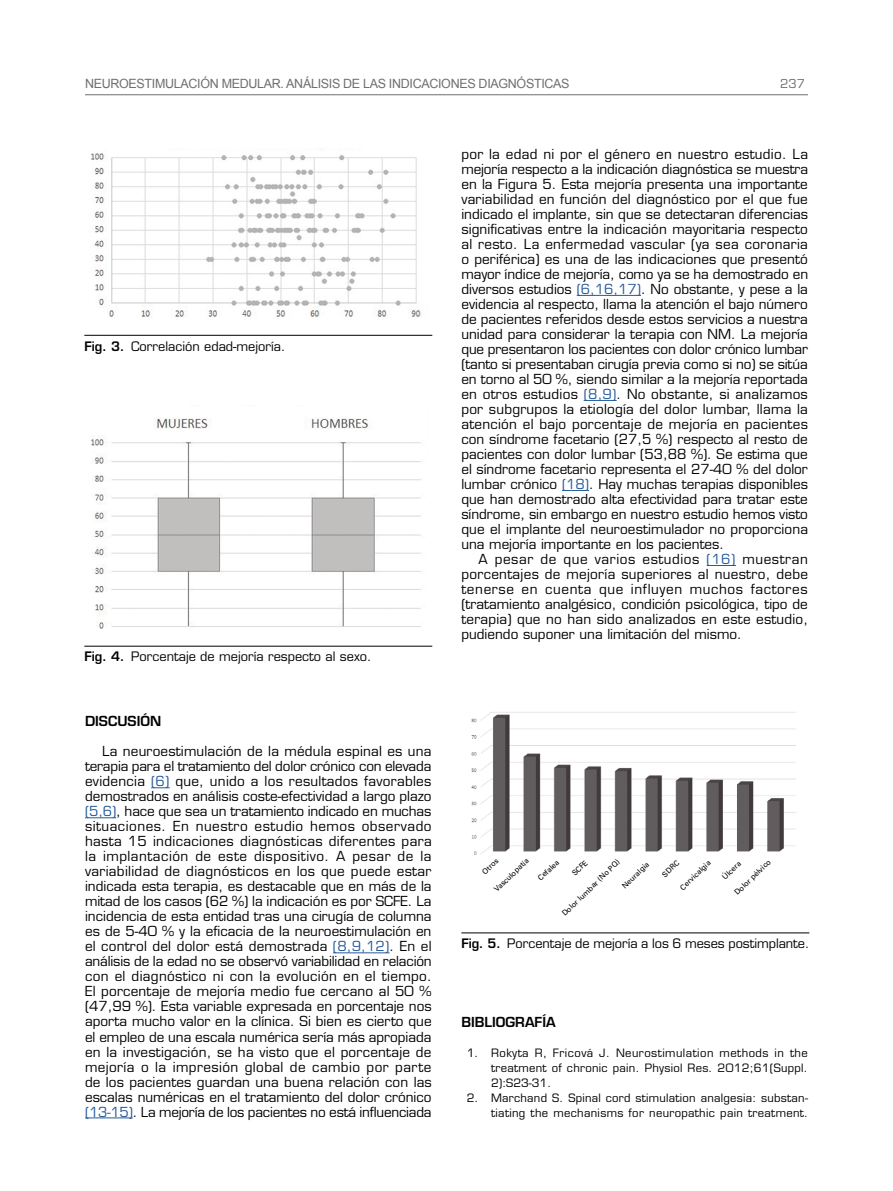
<style>
.page{position:relative;width:893px;height:1191px;background:#fff}
.page>*{position:absolute;margin:0;border:0;box-sizing:border-box;transform-origin:0 0}
.t1{font:13.5px/15px "Eurostile LT Std";color:#000;text-align:justify}
.t2{font:600 13.5px "Eurostile LT Std";color:#000}
.t3{font:12.75px "Eurostile LT Std";color:#000}
.t4{font:12.75px "Arial";letter-spacing:-.025em;color:#706f6f}
.t5{font:12px "Eurostile LT Std";color:#706f6f}
.t6{font:11.25px/15px "Eurostile LT Std";letter-spacing:.025em;color:#000;text-align:justify}
.t7{font:7.5px "Univers LT Std";color:#000}
.s1{font-weight:600}
.s2{color:#275b9b}
</style>
<div class="page">
<hr style="left:85px;top:94px;width:723px;height:1px;background:#706f6f">
<svg style="left:151px;top:787px;width:19px;height:1px"></svg>
<hr style="left:85px;top:817px;width:31px;height:1px;background:#275b9b">
<hr style="left:333px;top:952px;width:56px;height:1px;background:#275b9b">
<hr style="left:85px;top:1117px;width:48px;height:1px;background:#275b9b">
<hr style="left:577px;top:295px;width:64px;height:1px;background:#275b9b">
<hr style="left:584px;top:400px;width:33px;height:1px;background:#275b9b">
<svg style="left:562px;top:490px;width:27px;height:1px"></svg>
<svg style="left:707px;top:565px;width:29px;height:1px"></svg>
<img style="left:91px;top:149px;width:331px;height:169px">
<hr style="left:84px;top:335px;width:348px;height:1px;background:#000">
<img style="left:91px;top:405px;width:330px;height:224px">
<hr style="left:84px;top:646px;width:348px;height:1px;background:#000">
<img style="left:471px;top:712px;width:325px;height:143px">
<hr style="left:461px;top:932px;width:348px;height:1px;background:#000">
<p class="t4" style="left:85px;top:75px;width:486px">NEUROESTIMULACIÓN MEDULAR. ANÁLISIS DE LAS INDICACIONES DIAGNÓSTICAS</p>
<p class="t5" style="left:780px;top:76px;width:26px">237</p>
<p class="t3" style="left:84px;top:338px;width:203px"><span class="s1">Fig. 3.</span> Correlación edad-mejoría.</p>
<p class="t3" style="left:84px;top:649px;width:289px"><span class="s1">Fig. 4.</span> Porcentaje de mejoría respecto al sexo.</p>
<p class="t2" style="left:85px;top:713px;width:78px">DISCUSIÓN</p>
<p class="t1" style="left:85px;top:744px;width:348px;text-indent:17px">La neuroestimulación de la médula espinal es una terapia para el tratamiento del dolor crónico con elevada evidencia <span class="s2">(6)</span> que, unido a los resultados favorables demostrados en análisis coste-efectividad a largo plazo <span class="s2">(5,6)</span>, hace que sea un tratamiento indicado en muchas situaciones. En nuestro estudio hemos observado hasta 15 indicaciones diagnósticas diferentes para la implantación de este dispositivo. A pesar de la variabilidad de diagnósticos en los que puede estar indicada esta terapia, es destacable que en más de la mitad de los casos (62 %) la indicación es por SCFE. La incidencia de esta entidad tras una cirugía de columna es de 5-40 % y la eficacia de la neuroestimulación en el control del dolor está demostrada <span class="s2">(8,9,12)</span>. En el análisis de la edad no se observó variabilidad en relación con el diagnóstico ni con la evolución en el tiempo.<br>El porcentaje de mejoría medio fue cercano al 50 % (47,99 %). Esta variable expresada en porcentaje nos aporta mucho valor en la clínica. Si bien es cierto que el empleo de una escala numérica sería más apropiada en la investigación, se ha visto que el porcentaje de mejoría o la impresión global de cambio por parte de los pacientes guardan una buena relación con las escalas numéricas en el tratamiento del dolor crónico <span class="s2">(13-15)</span>. La mejoría de los pacientes no está influenciada</p>
<p class="t1" style="left:461px;top:147px;width:348px">por la edad ni por el género en nuestro estudio. La mejoría respecto a la indicación diagnóstica se muestra en la Figura 5. Esta mejoría presenta una importante variabilidad en función del diagnóstico por el que fue indicado el implante, sin que se detectaran diferencias significativas entre la indicación mayoritaria respecto al resto. La enfermedad vascular (ya sea coronaria o periférica) es una de las indicaciones que presentó mayor índice de mejoría, como ya se ha demostrado en diversos estudios <span class="s2">(6,16,17)</span>. No obstante, y pese a la evidencia al respecto, llama la atención el bajo número de pacientes referidos desde estos servicios a nuestra unidad para considerar la terapia con NM. La mejoría que presentaron los pacientes con dolor crónico lumbar (tanto si presentaban cirugía previa como si no) se sitúa en torno al 50 %, siendo similar a la mejoría reportada en otros estudios <span class="s2">(8,9)</span>. No obstante, si analizamos por subgrupos la etiología del dolor lumbar, llama la atención el bajo porcentaje de mejoría en pacientes con síndrome facetario (27,5 %) respecto al resto de pacientes con dolor lumbar (53,88 %). Se estima que el síndrome facetario representa el 27-40 % del dolor lumbar crónico <span class="s2">(18)</span>. Hay muchas terapias disponibles que han demostrado alta efectividad para tratar este síndrome, sin embargo en nuestro estudio hemos visto que el implante del neuroestimulador no proporciona una mejoría importante en los pacientes.</p>
<p class="t1" style="left:461px;top:552px;width:348px;text-indent:17px">A pesar de que varios estudios <span class="s2">(16)</span> muestran porcentajes de mejoría superiores al nuestro, debe tenerse en cuenta que influyen muchos factores (tratamiento analgésico, condición psicológica, tipo de terapia) que no han sido analizados en este estudio, pudiendo suponer una limitación del mismo.</p>
<p class="t7" style="left:480px;top:869px;width:21px;rotate:-44deg">Otros</p>
<p class="t7" style="left:492px;top:887px;width:46px;rotate:-44deg">Vasculopatía</p>
<p class="t7" style="left:536px;top:876px;width:28px;rotate:-44deg">Cefalea</p>
<p class="t7" style="left:570px;top:871px;width:20px;rotate:-44deg">SCFE</p>
<p class="t7" style="left:560px;top:911px;width:79px;rotate:-44deg">Dolor lumbar (No PQ)</p>
<p class="t7" style="left:620px;top:883px;width:36px;rotate:-44deg">Neuralgia</p>
<p class="t7" style="left:660px;top:872px;width:22px;rotate:-44deg">SDRC</p>
<p class="t7" style="left:678px;top:885px;width:41px;rotate:-44deg">Cervicalgia</p>
<p class="t7" style="left:720px;top:875px;width:24px;rotate:-44deg">Úlcera</p>
<p class="t7" style="left:732px;top:890px;width:49px;rotate:-44deg">Dolor pélvico</p>
<p class="t3" style="left:461px;top:935px;width:350px"><span class="s1">Fig. 5.</span> Porcentaje de mejoría a los 6 meses postimplante.</p>
<p class="t2" style="left:461px;top:1013px;width:96px">BIBLIOGRAFÍA</p>
<p class="t6" style="left:491px;top:1045px;width:318px;text-indent:-24px">1. Rokyta R, Fricová J. Neurostimulation methods in the treatment of chronic pain. Physiol Res. 2012;61(Suppl.<br>2):S23-31.</p>
<p class="t6" style="left:467px;top:1090px;width:343px;text-align:right">2. Marchand S. Spinal cord stimulation analgesia: substan&shy;tiating the mechanisms for neuropathic pain treatment.</p>
</div>
